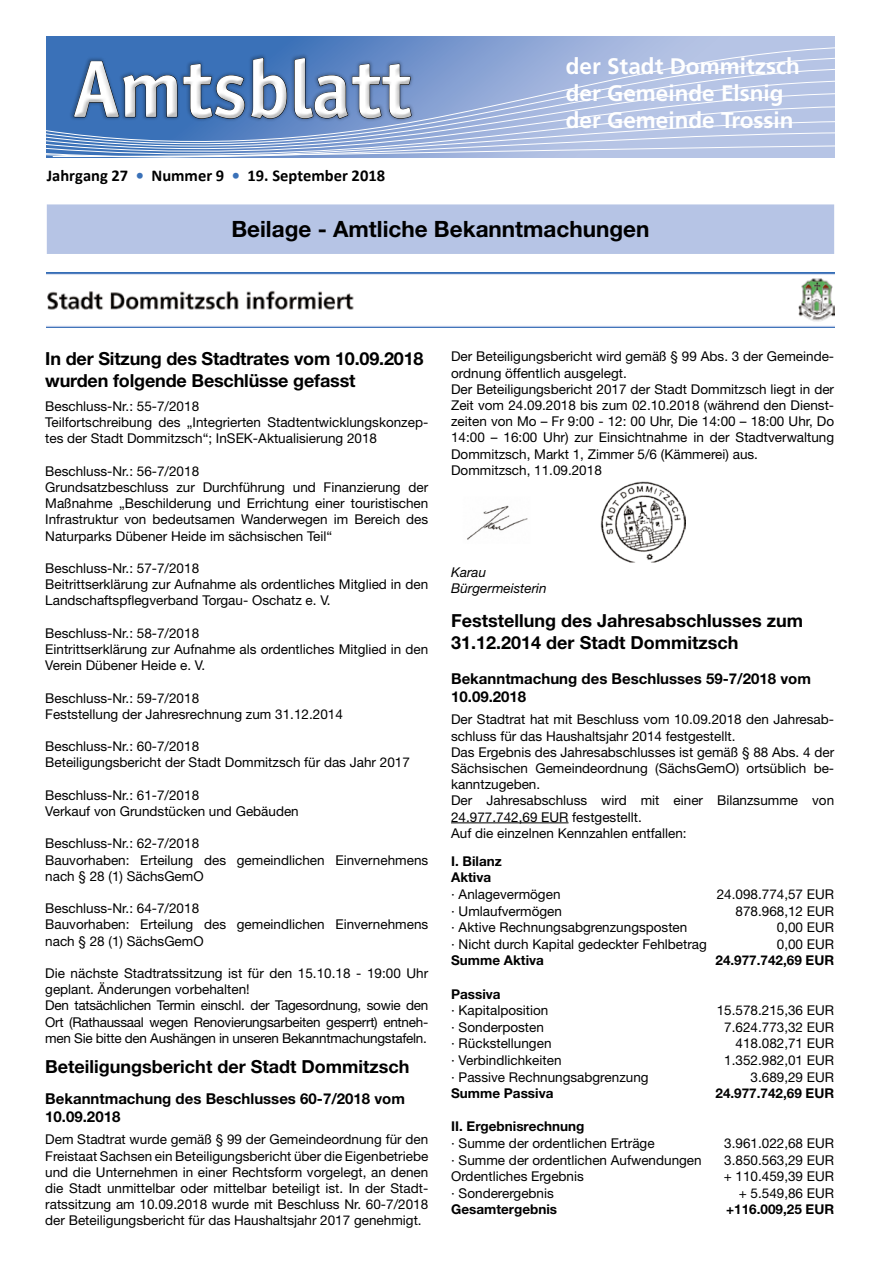
<style>
.page{position:relative;width:881px;height:1263px;background:#fff}
.page>*{position:absolute;margin:0;border:0;box-sizing:border-box;transform-origin:0 0}
.t1{font:700 81.3px "Officina San ITC";color:#fff}
.t2{font:700 22.5px/27px "Frutiger LT";color:#fff}
.t3{font:700 22.5px "Helvetica Neue LT";color:#000}
.t4{font:700 18px/21.6px "Helvetica Neue LT";color:#000}
.t5{font:700 16.5px "Calibri";color:#000}
.t6{font:700 15px/18px "Helvetica Neue LT";color:#000}
.t7{font:13.5px/16.2px "Helvetica Neue LT";color:#000}
.t8{font:13.5px/16.2px "Helvetica Neue LT";letter-spacing:-.02em;color:#000}
.t9{font:700 13.5px/16.6px "Helvetica Neue LT";color:#000}
.t10{font:italic 13.5px/16.2px "Helvetica Neue LT";color:#000}
.s1{color:#3a71b8}
</style>
<div class="page">
<div style="left:47px;top:204px;width:786px;height:50px;background:#b6c4e5"></div>
<svg style="left:47px;top:36px;width:786px;height:11px;background:#7295cc"></svg>
<svg style="left:46px;top:47px;width:789px;height:10px;background:#87a3d3"></svg>
<svg style="left:46px;top:57px;width:789px;height:101px;background:#a3b7dd"></svg>
<div style="left:67px;top:51px;width:348px;height:70px;background:#fff;opacity:.25"></div>
<div style="left:68px;top:54px;width:349px;height:71px;background:#000;opacity:.25"></div>
<hr style="left:451px;top:822px;width:117px;height:1px;background:#000">
<img style="left:467px;top:505px;width:61px;height:35px">
<img style="left:47px;top:272px;width:786px;height:56px">
<img style="left:600px;top:482px;width:84px;height:81px">
<h1 class="t1" style="left:74px;top:39px;width:339px">Amtsblatt</h1>
<p class="t5" style="left:47px;top:165px;width:340px">Jahrgang 27 <span class="s1">•</span> Nummer 9 <span class="s1">•</span> 19. September 2018</p>
<h2 class="t2" style="left:565px;top:52px;width:235px">der Stadt Dommitzsch der Gemeinde Elsnig</h2>
<h2 class="t2" style="left:565px;top:106px;width:229px">der Gemeinde Trossin</h2>
<h2 class="t3" style="left:231px;top:215px;width:419px">Beilage - Amtliche Bekanntmachungen</h2>
<h3 class="t4" style="left:45px;top:347px;width:380px">In der Sitzung des Stadtrates vom 10.09.2018 wurden folgende Beschlüsse gefasst</h3>
<p class="t7" style="left:45px;top:398px;width:384px">Beschluss-Nr.: 55-7/2018<br>Teilfortschreibung des „Integrierten Stadtentwicklungskonzep&shy;tes der Stadt Dommitzsch“; InSEK-Aktualisierung 2018</p>
<p class="t7" style="left:45px;top:463px;width:384px">Beschluss-Nr.: 56-7/2018<br>Grundsatzbeschluss zur Durchführung und Finanzierung der Maßnahme „Beschilderung und Errichtung einer touristischen Infrastruktur von bedeutsamen Wanderwegen im Bereich des Naturparks Dübener Heide im sächsischen Teil“</p>
<p class="t7" style="left:45px;top:560px;width:384px">Beschluss-Nr.: 57-7/2018<br>Beitrittserklärung zur Aufnahme als ordentliches Mitglied in den<br>Landschaftspflegverband Torgau- Oschatz e. V.</p>
<p class="t7" style="left:45px;top:625px;width:384px">Beschluss-Nr.: 58-7/2018<br>Eintrittserklärung zur Aufnahme als ordentliches Mitglied in den<br>Verein Dübener Heide e. V.</p>
<p class="t7" style="left:45px;top:689px;width:299px">Beschluss-Nr.: 59-7/2018<br>Feststellung der Jahresrechnung zum 31.12.2014</p>
<p class="t7" style="left:45px;top:738px;width:366px">Beschluss-Nr.: 60-7/2018<br>Beteiligungsbericht der Stadt Dommitzsch für das Jahr 2017</p>
<p class="t7" style="left:45px;top:787px;width:255px">Beschluss-Nr.: 61-7/2018<br>Verkauf von Grundstücken und Gebäuden</p>
<p class="t7" style="left:45px;top:835px;width:384px">Beschluss-Nr.: 62-7/2018<br>Bauvorhaben: Erteilung des gemeindlichen Einvernehmens nach § 28 (1) SächsGemO</p>
<p class="t7" style="left:45px;top:900px;width:384px">Beschluss-Nr.: 64-7/2018<br>Bauvorhaben: Erteilung des gemeindlichen Einvernehmens nach § 28 (1) SächsGemO</p>
<p class="t8" style="left:45px;top:965px;width:384px">Die nächste Stadtratssitzung ist für den 15.10.18 - 19:00 Uhr geplant. Änderungen vorbehalten!<br>Den tatsächlichen Termin einschl. der Tagesordnung, sowie den Ort (Rathaussaal wegen Renovierungsarbeiten gesperrt) entneh&shy;men Sie bitte den Aushängen in unseren Bekanntmachungstafeln.</p>
<h3 class="t4" style="left:45px;top:1055px;width:365px">Beteiligungsbericht der Stadt Dommitzsch</h3>
<p class="t6" style="left:45px;top:1089px;width:361px">Bekanntmachung des Beschlusses 60-7/2018 vom<br>10.09.2018</p>
<p class="t7" style="left:45px;top:1131px;width:384px;text-align:justify">Dem Stadtrat wurde gemäß § 99 der Gemeindeordnung für den Freistaat Sachsen ein Beteiligungsbericht über die Eigenbetriebe und die Unternehmen in einer Rechtsform vorgelegt, an denen die Stadt unmittelbar oder mittelbar beteiligt ist. In der Stadt&shy;ratssitzung am 10.09.2018 wurde mit Beschluss Nr. 60-7/2018 der Beteiligungsbericht für das Haushaltsjahr 2017 genehmigt.</p>
<p class="t7" style="left:451px;top:348px;width:384px">Der Beteiligungsbericht wird gemäß § 99 Abs. 3 der Gemeinde&shy;ordnung öffentlich ausgelegt.<br>Der Beteiligungsbericht 2017 der Stadt Dommitzsch liegt in der Zeit vom 24.09.2018 bis zum 02.10.2018 (während den Dienst&shy;zeiten von Mo – Fr 9:00 - 12: 00 Uhr, Die 14:00 – 18:00 Uhr, Do 14:00 – 16:00 Uhr) zur Einsichtnahme in der Stadtverwaltung Dommitzsch, Markt 1, Zimmer 5/6 (Kämmerei) aus.<br>Dommitzsch, 11.09.2018</p>
<p class="t10" style="left:451px;top:563px;width:97px">Karau<br>Bürgermeisterin</p>
<h3 class="t4" style="left:451px;top:609px;width:353px">Feststellung des Jahresabschlusses zum<br>31.12.2014 der Stadt Dommitzsch</h3>
<p class="t6" style="left:451px;top:669px;width:361px">Bekanntmachung des Beschlusses 59-7/2018 vom<br>10.09.2018</p>
<p class="t7" style="left:451px;top:711px;width:384px">Der Stadtrat hat mit Beschluss vom 10.09.2018 den Jahresab&shy;schluss für das Haushaltsjahr 2014 festgestellt.<br>Das Ergebnis des Jahresabschlusses ist gemäß § 88 Abs. 4 der Sächsischen Gemeindeordnung (SächsGemO) ortsüblich be&shy;kanntzugeben.<br>Der Jahresabschluss wird mit einer Bilanzsumme von 24.977.742,69 EUR festgestellt.<br>Auf die einzelnen Kennzahlen entfallen:</p>
<p class="t9" style="left:451px;top:852px;width:52px">I. Bilanz<br>Aktiva</p>
<p class="t7" style="left:451px;top:886px;width:111px">· Anlagevermögen</p>
<p class="t7" style="left:716px;top:886px;width:119px">24.098.774,57 EUR</p>
<p class="t7" style="left:451px;top:902px;width:112px">· Umlaufvermögen</p>
<p class="t7" style="left:735px;top:902px;width:100px">878.968,12 EUR</p>
<p class="t7" style="left:451px;top:919px;width:238px">· Aktive Rechnungsabgrenzungsposten</p>
<p class="t7" style="left:776px;top:919px;width:59px">0,00 EUR</p>
<p class="t7" style="left:451px;top:936px;width:257px">· Nicht durch Kapital gedeckter Fehlbetrag</p>
<p class="t7" style="left:776px;top:936px;width:59px">0,00 EUR</p>
<p class="t9" style="left:451px;top:952px;width:94px">Summe Aktiva</p>
<p class="t9" style="left:715px;top:952px;width:120px">24.977.742,69 EUR</p>
<p class="t9" style="left:451px;top:985px;width:51px">Passiva</p>
<p class="t7" style="left:451px;top:1002px;width:99px">· Kapitalposition</p>
<p class="t7" style="left:716px;top:1002px;width:119px">15.578.215,36 EUR</p>
<p class="t7" style="left:451px;top:1019px;width:94px">· Sonderposten</p>
<p class="t7" style="left:724px;top:1019px;width:111px">7.624.773,32 EUR</p>
<p class="t7" style="left:451px;top:1035px;width:102px">· Rückstellungen</p>
<p class="t7" style="left:735px;top:1035px;width:100px">418.082,71 EUR</p>
<p class="t7" style="left:451px;top:1052px;width:112px">· Verbindlichkeiten</p>
<p class="t7" style="left:724px;top:1052px;width:111px">1.352.982,01 EUR</p>
<p class="t7" style="left:451px;top:1068px;width:199px">· Passive Rechnungsabgrenzung</p>
<p class="t7" style="left:750px;top:1068px;width:85px">3.689,29 EUR</p>
<p class="t9" style="left:451px;top:1085px;width:104px">Summe Passiva</p>
<p class="t9" style="left:715px;top:1085px;width:120px">24.977.742,69 EUR</p>
<p class="t9" style="left:451px;top:1118px;width:135px">II. Ergebnisrechnung</p>
<p class="t7" style="left:451px;top:1135px;width:205px">· Summe der ordentlichen Erträge</p>
<p class="t7" style="left:724px;top:1135px;width:111px">3.961.022,68 EUR</p>
<p class="t7" style="left:451px;top:1151px;width:252px">· Summe der ordentlichen Aufwendungen</p>
<p class="t7" style="left:724px;top:1151px;width:111px">3.850.563,29 EUR</p>
<p class="t7" style="left:451px;top:1168px;width:134px">Ordentliches Ergebnis</p>
<p class="t7" style="left:723px;top:1168px;width:112px">+ 110.459,39 EUR</p>
<p class="t7" style="left:451px;top:1185px;width:104px">· Sonderergebnis</p>
<p class="t7" style="left:738px;top:1185px;width:97px">+ 5.549,86 EUR</p>
<p class="t9" style="left:451px;top:1201px;width:107px">Gesamtergebnis</p>
<p class="t9" style="left:725px;top:1201px;width:109px">+116.009,25 EUR</p>
</div>
